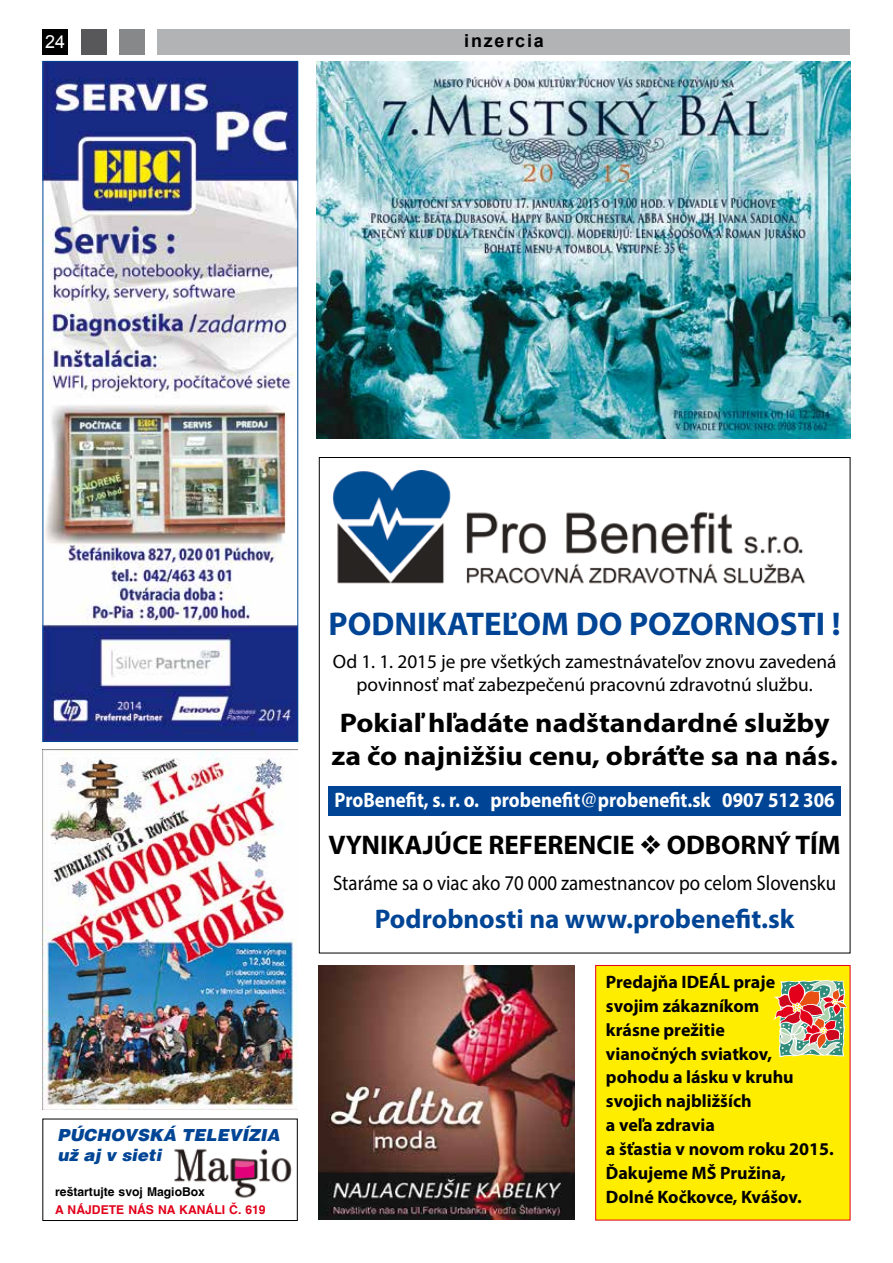
<style>
.page{position:relative;width:893px;height:1263px;background:#fff}
.page>*{position:absolute;margin:0;border:0;box-sizing:border-box;transform-origin:0 0}
.t1{font:700 33px "Myriad Pro";color:#004595}
.t2{font:700 27px/32.4px "Myriad Pro";color:#000;text-align:center;scale:1.1 1}
.t3{font:700 27px "Myriad Pro";color:#000}
.t4{font:700 27px "Myriad Pro";color:#004595}
.t5{font:700 21px "Myriad Pro";color:#fff;scale:.9 1}
.t6{font:21px "Myriad Pro";color:#000;scale:.9 1}
.t7{font:19.35px/23.2px "Myriad Pro";color:#000;text-align:center}
.t8{font:700 18px/24px "Myriad Pro";color:#000}
.t9{font:700 18px "Arial";letter-spacing:.1em;color:#000}
.t10{font:18px "Arial";color:#fff}
.t11{font:italic 900 16.65px/20px "Switzerland";color:#004595}
.t12{font:700 12.15px "Switzerland";color:#e2001a}
.t13{font:700 12.15px "Switzerland";color:#000}
.s1{font-family:"Toronto"}
</style>
<div class="page">
<div style="left:329px;top:786px;width:512px;height:30px;background:#004595"></div>
<div style="left:157px;top:29px;width:693px;height:26px;background:#b1b3b4"></div>
<div style="left:43px;top:29px;width:25px;height:26px;background:#000"></div>
<div style="left:81px;top:29px;width:25px;height:26px;background:#58585a"></div>
<div style="left:119px;top:29px;width:26px;height:26px;background:#87888a"></div>
<img style="left:174px;top:1148px;width:118px;height:50px">
<div style="left:42px;top:1119px;width:256px;height:102px;border:1px solid #000"></div>
<img style="left:45px;top:63px;width:251px;height:677px">
<div style="left:43px;top:61px;width:255px;height:681px;border:1px solid #004595"></div>
<img style="left:317px;top:61px;width:533px;height:378px">
<div style="left:595px;top:965px;width:255px;height:255px;background:#ffed00;border:1px solid #e2001a"></div>
<svg style="left:773px;top:980px;width:74px;height:77px;background:#c49b72"></svg>
<img style="left:332px;top:471px;width:474px;height:113px">
<img style="left:319px;top:965px;width:255px;height:255px">
<img style="left:43px;top:749px;width:254px;height:360px">
<p class="t10" style="left:45px;top:30px;width:22px">24</p>
<p class="t9" style="left:464px;top:29px;width:81px">inzercia</p>
<h1 class="t1" style="left:329px;top:602px;width:514px">PODNIKATEĽOM DO POZORNOSTI !</h1>
<p class="t7" style="left:333px;top:649px;width:505px">Od 1. 1. 2015 je pre všetkých zamestnávateľov znovu zavedená povinnosť mať zabezpečenú pracovnú zdravotnú službu.</p>
<h2 class="t2" style="left:332px;top:706px;width:462px">Pokiaľ hľadáte nadštandardné služby za čo najnižšiu cenu, obráťte sa na nás.</h2>
<p class="t5" style="left:335px;top:786px;width:557px">ProBenefit, s. r. o. probenefit<span class="s1">@</span>probenefit.sk 0907 512 306</p>
<h2 class="t3" style="left:329px;top:828px;width:514px">VYNIKAJÚCE REFERENCIE ODBORNÝ TÍM</h2>
<p class="t6" style="left:333px;top:870px;width:561px">Staráme sa o viac ako 70 000 zamestnancov po celom Slovensku</p>
<p class="t11" style="left:58px;top:1126px;width:223px">PÚCHOVSKÁ TELEVÍZIA už aj v sieti</p>
<p class="t13" style="left:55px;top:1184px;width:151px">reštartujte svoj MagioBox</p>
<p class="t12" style="left:55px;top:1202px;width:212px">A NÁJDETE NÁS NA KANÁLI Č. 619</p>
<h2 class="t4" style="left:375px;top:901px;width:421px">Podrobnosti na www.probenefit.sk</h2>
<p class="t8" style="left:606px;top:970px;width:171px">Predajňa IDEÁL praje svojim zákazníkom krásne prežitie vianočných sviatkov,</p>
<p class="t8" style="left:606px;top:1064px;width:229px">pohodu a lásku v kruhu svojich najbližších<br>a veľa zdravia<br>a šťastia v novom roku 2015.<br>Ďakujeme MŠ Pružina,<br>Dolné Kočkovce, Kvášov.</p>
</div>
